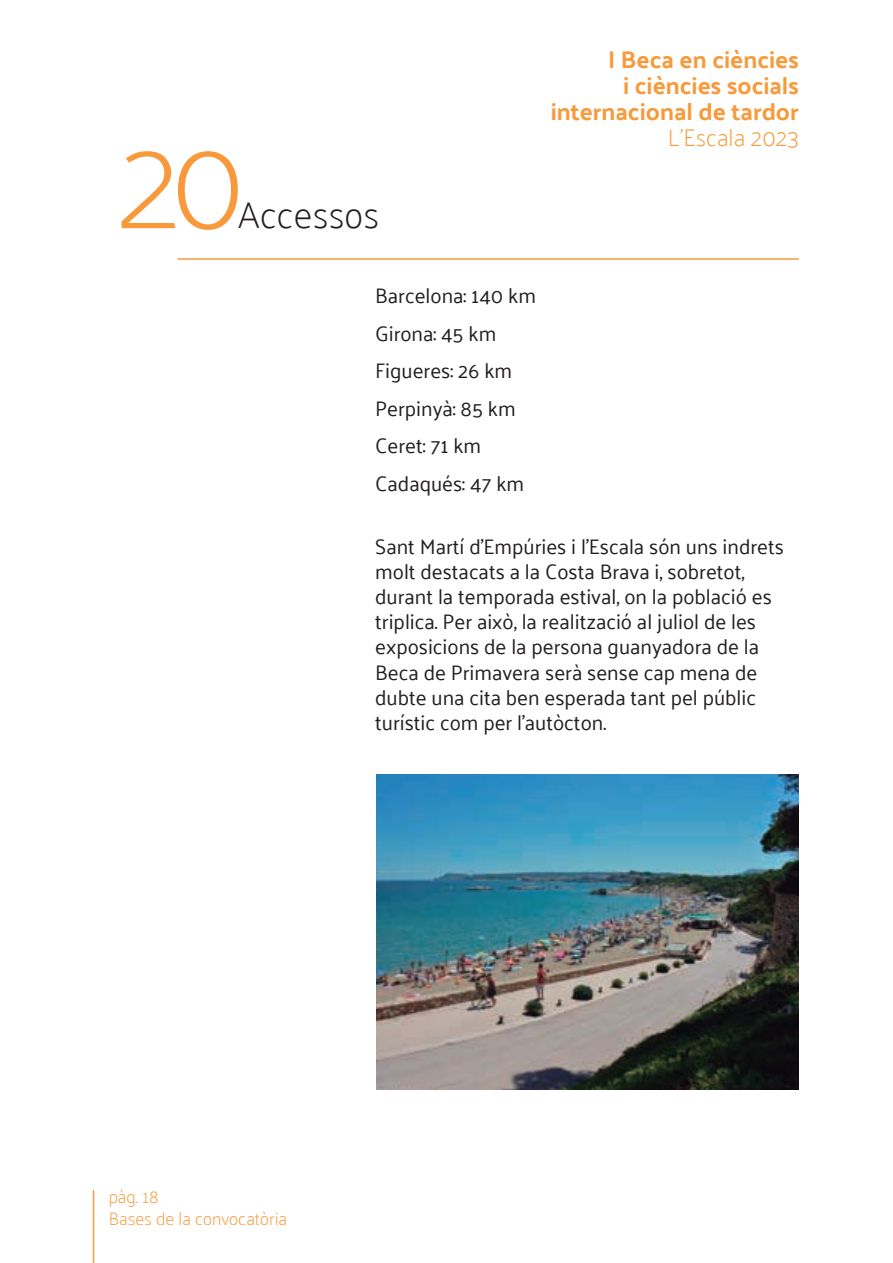
<style>
.page{position:relative;width:893px;height:1263px;background:#fff}
.page>*{position:absolute;margin:0;border:0;box-sizing:border-box;transform-origin:0 0}
.t1{font:100 132.9px "Palanquin";color:#f89a3b}
.t2{font:100 37.5px "Palanquin";color:#231f20}
.t3{font:700 24.15px/26.1px "Palanquin";color:#f89a3b;text-align:right}
.t4{font:100 24.15px "Palanquin";color:#f89a3b}
.t5{font:21px/25.2px "Palanquin";color:#231f20}
.t6{font:100 18px/21.6px "Palanquin";color:#f89a3b}
</style>
<div class="page">
<hr style="left:93px;top:1190px;width:1px;height:73px;background:#f89a3b">
<hr style="left:177px;top:258px;width:622px;height:2px;background:#f89a3b">
<img style="left:376px;top:775px;width:423px;height:315px">
<h1 class="t1" style="left:118px;top:105px;width:129px">20</h1>
<h2 class="t2" style="left:238px;top:193px;width:143px">Accessos</h2>
<p class="t3" style="left:551px;top:46px;width:250px">I Beca en ciències<br>i ciències socials internacional de tardor</p>
<p class="t4" style="left:668px;top:123px;width:132px">L’Escala 2023</p>
<p class="t5" style="left:375px;top:277px;width:162px;line-height:37.5px">Barcelona: 140 km<br>Girona: 45 km<br>Figueres: 26 km<br>Perpinyà: 85 km<br>Ceret: 71 km<br>Cadaqués: 47 km</p>
<p class="t5" style="left:375px;top:534px;width:410px">Sant Martí d’Empúries i l’Escala són uns indrets molt destacats a la Costa Brava i, sobretot, durant la temporada estival, on la població es triplica. Per això, la realització al juliol de les exposicions de la persona guanyadora de la Beca de Primavera serà sense cap mena de dubte una cita ben esperada tant pel públic turístic com per l’autòcton.</p>
<p class="t6" style="left:108px;top:1186px;width:180px">pàg. 18<br>Bases de la convocatòria</p>
</div>
